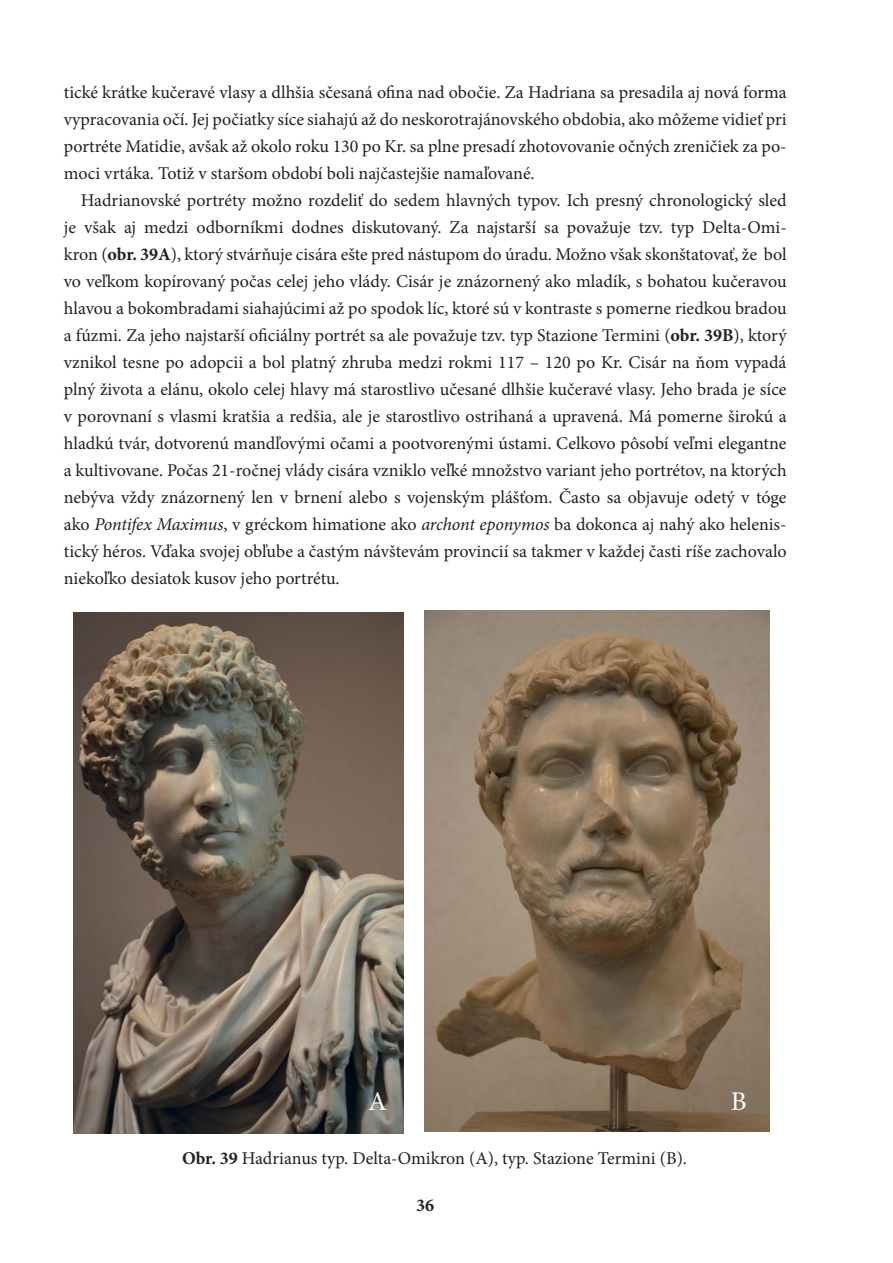
<style>
.page{position:relative;width:893px;height:1263px;background:#fff}
.page>*{position:absolute;margin:0;border:0;box-sizing:border-box;transform-origin:0 0}
.t1{font:27px "Minion Pro";color:#fcfcfc}
.t2{font:18px/27px "Minion Pro";color:#231f20;text-align:justify}
.t3{font:700 18px "Minion Pro";color:#231f20}
.s1{font-weight:700}
.s2{font-style:italic}
</style>
<div class="page">
<img style="left:73px;top:612px;width:330px;height:521px">
<img style="left:425px;top:610px;width:345px;height:521px">
<p class="t2" style="left:64px;top:79px;width:724px">tické krátke kučeravé vlasy a dlhšia sčesaná ofina nad obočie. Za Hadriana sa presadila aj nová forma vypracovania očí. Jej počiatky síce siahajú až do neskorotrajánovského obdobia, ako môžeme vidieť pri portréte Matidie, avšak až okolo roku 130 po Kr. sa plne presadí zhotovovanie očných zreničiek za po&shy;moci vrtáka. Totiž v staršom období boli najčastejšie namaľované.</p>
<p class="t2" style="left:64px;top:187px;width:724px;text-indent:17px">Hadrianovské portréty možno rozdeliť do sedem hlavných typov. Ich presný chronologický sled je však aj medzi odborníkmi dodnes diskutovaný. Za najstarší sa považuje tzv. typ Delta-Omi&shy;kron (<span class="s1">obr. 39A</span>), ktorý stvárňuje cisára ešte pred nástupom do úradu. Možno však skonštatovať, že bol vo veľkom kopírovaný počas celej jeho vlády. Cisár je znázornený ako mladík, s bohatou kučeravou hlavou a bokombradami siahajúcimi až po spodok líc, ktoré sú v kontraste s pomerne riedkou bradou a fúzmi. Za jeho najstarší oficiálny portrét sa ale považuje tzv. typ Stazione Termini (<span class="s1">obr. 39B</span>), ktorý vznikol tesne po adopcii a bol platný zhruba medzi rokmi 117 – 120 po Kr. Cisár na ňom vypadá plný života a elánu, okolo celej hlavy má starostlivo učesané dlhšie kučeravé vlasy. Jeho brada je síce v porovnaní s vlasmi kratšia a redšia, ale je starostlivo ostrihaná a upravená. Má pomerne širokú a hladkú tvár, dotvorenú mandľovými očami a pootvorenými ústami. Celkovo pôsobí veľmi elegantne a kultivovane. Počas 21-ročnej vlády cisára vzniklo veľké množstvo variant jeho portrétov, na ktorých nebýva vždy znázornený len v brnení alebo s vojenským plášťom. Často sa objavuje odetý v tóge ako <span class="s2">Pontifex Maximus</span>, v gréckom himatione ako <span class="s2">archont eponymos</span> ba dokonca aj nahý ako helenis&shy;tický héros. Vďaka svojej obľube a častým návštevám provincií sa takmer v každej časti ríše zachovalo niekoľko desiatok kusov jeho portrétu.</p>
<h1 class="t1" style="left:368px;top:1084px;width:20px">A</h1>
<h1 class="t1" style="left:731px;top:1084px;width:17px">B</h1>
<p class="t2" style="left:182px;top:1145px;width:506px"><span class="s1">Obr. 39</span> Hadrianus typ. Delta-Omikron (A), typ. Stazione Termini (B).</p>
<p class="t3" style="left:416px;top:1195px;width:19px">36</p>
</div>
